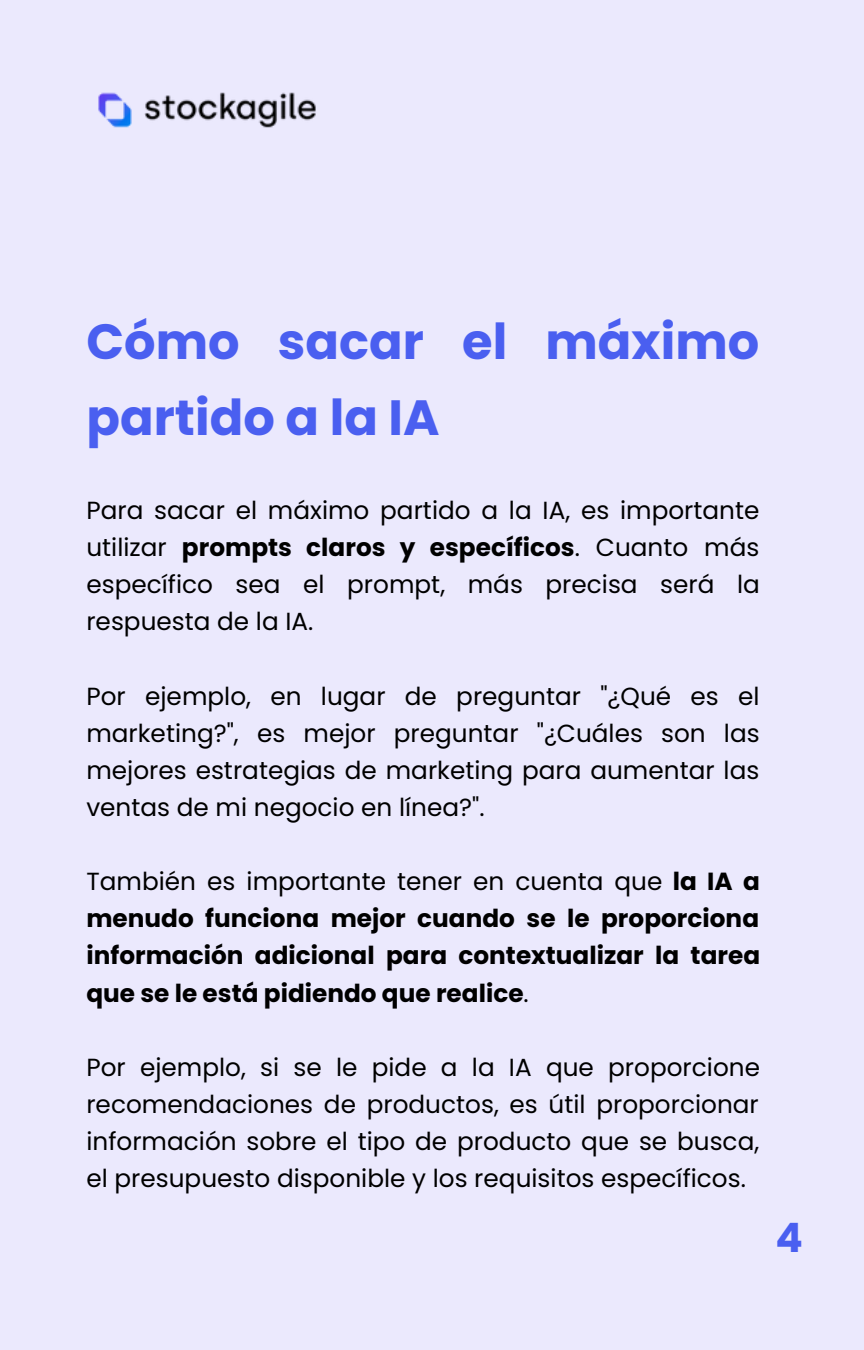
<style>
.page{position:relative;width:864px;height:1350px;background:#ebe9fd}
.page>*{position:absolute;margin:0;border:0;box-sizing:border-box;transform-origin:0 0}
.t1{font:700 49.5px/76px "Poppins";color:#4a5ff0}
.t2{font:700 40.5px "Poppins";color:#4a5ff0}
.t3{font:24.75px/37.1px "Poppins";color:#000;text-align:justify}
.t4{font:700 24.75px/37.1px "Poppins";color:#000;text-align:justify}
.s1{font-weight:700}
.s2{font-weight:400}
</style>
<div class="page">
<img style="left:98px;top:92px;width:218px;height:36px">
<h1 class="t1" style="left:86px;top:303px;width:674px">Cómo sacar el máximo partido a la IA</h1>
<p class="t3" style="left:86px;top:492px;width:675px">Para sacar el máximo partido a la IA, es importante utilizar <span class="s1">prompts claros y específicos</span>. Cuanto más específico sea el prompt, más precisa será la respuesta de la IA.</p>
<p class="t3" style="left:86px;top:677px;width:675px">Por ejemplo, en lugar de preguntar "¿Qué es el marketing?", es mejor preguntar "¿Cuáles son las mejores estrategias de marketing para aumentar las ventas de mi negocio en línea?".</p>
<p class="t4" style="left:86px;top:863px;width:675px"><span class="s2">También es importante tener en cuenta que</span> la IA a menudo funciona mejor cuando se le proporciona información adicional para contextualizar la tarea que se le está pidiendo que realice<span class="s2">.</span></p>
<p class="t3" style="left:86px;top:1049px;width:675px">Por ejemplo, si se le pide a la IA que proporcione recomendaciones de productos, es útil proporcionar información sobre el tipo de producto que se busca, el presupuesto disponible y los requisitos específicos.</p>
<h2 class="t2" style="left:776px;top:1210px;width:29px">4</h2>
</div>
